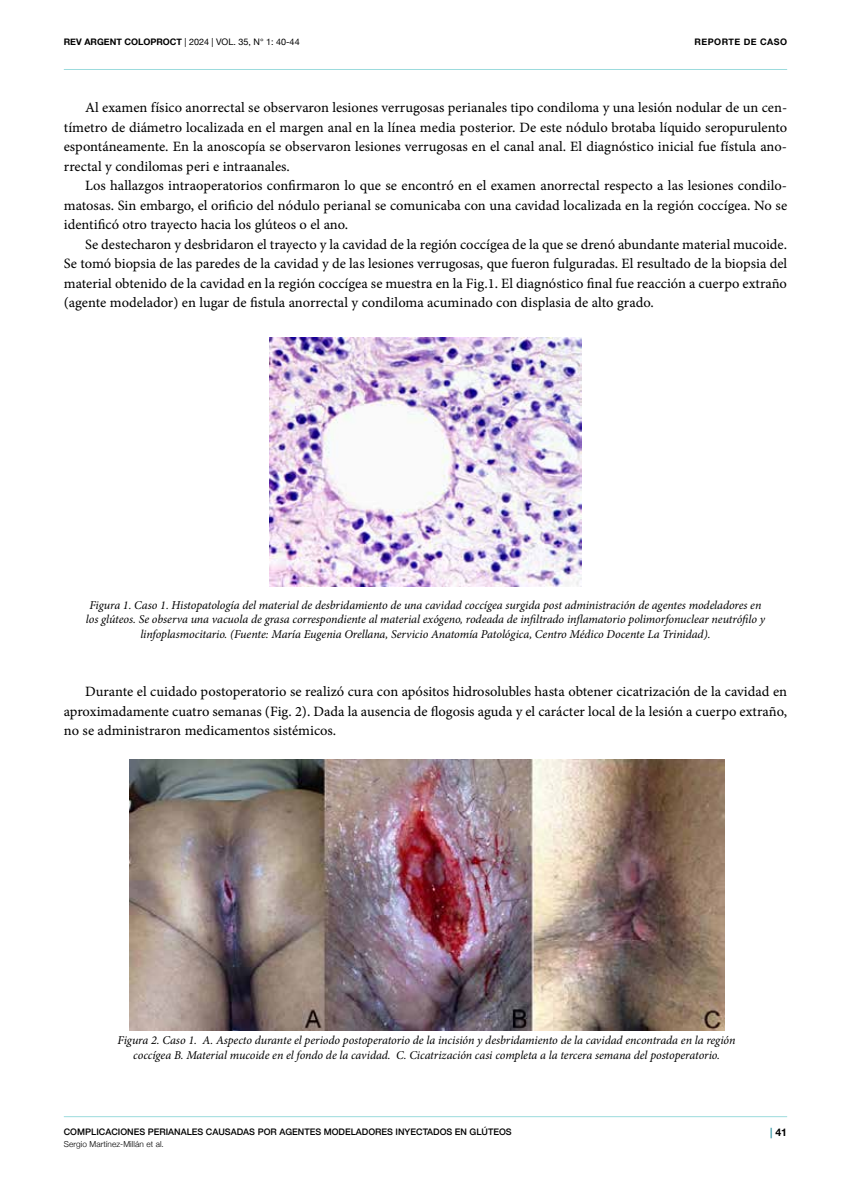
<style>
.page{position:relative;width:851px;height:1191px;background:#fff}
.page>*{position:absolute;margin:0;border:0;box-sizing:border-box;transform-origin:0 0}
.t1{font:14.25px/19.5px "Minion Pro Capt";color:#000;text-align:justify}
.t2{font:italic 12px/14.2px "Minion Pro";letter-spacing:-.005em;color:#000;text-align:center}
.t3{font:700 10.5px "Helvetica Neue";color:#000}
.t4{font:500 9px "Helvetica Neue";color:#000}
.t5{font:9px "Helvetica Neue";color:#000}
.t6{font:700 9px "Helvetica Neue";letter-spacing:.05em;color:#000}
.t7{font:300 8.25px "Helvetica Neue";letter-spacing:.01em;color:#000}
.s1{font-weight:700}
.s2{font-family:"Minion Pro"}
.s3{color:#3697a4}
</style>
<div class="page">
<hr style="left:64px;top:69px;width:723px;height:1px;background:#9cdbdd">
<hr style="left:64px;top:1116px;width:723px;height:1px;background:#9cdbdd">
<img style="left:269px;top:337px;width:312px;height:250px">
<img style="left:129px;top:759px;width:595px;height:271px">
<p class="t5" style="left:64px;top:35px;width:237px"><span class="s1">REV ARGENT COLOPROCT</span> | 2024 | VOL. 35, N° 1: 40-44</p>
<p class="t6" style="left:694px;top:34px;width:94px">REPORTE DE CASO</p>
<p class="t1" style="left:64px;top:98px;width:724px;text-indent:21px">Al examen físico anorrectal se observaron lesiones verrugosas perianales tipo condiloma y una lesión nodular de un cen&shy;tímetro de diámetro localizada en el margen anal en la línea media posterior. De este nódulo brotaba l<span class="s2">í</span>quido seropurulento espontáneamente. En la anoscop<span class="s2">í</span>a se observaron lesiones verrugosas en el canal anal. El diagnóstico inicial fue fístula ano&shy;rrectal y condilomas peri e intraanales.</p>
<p class="t1" style="left:64px;top:176px;width:724px;text-indent:21px">Los hallazgos intraoperatorios confirmaron lo que se encontró en el examen anorrectal respecto a las lesiones condilo&shy;matosas. Sin embargo, el orificio del nódulo perianal se comunicaba con una cavidad localizada en la región coccígea. No se identificó otro trayecto hacia los glúteos o el ano.</p>
<p class="t1" style="left:64px;top:235px;width:724px;text-indent:21px">Se destecharon y desbridaron el trayecto y la cavidad de la región coccígea de la que se drenó abundante material mucoide.<br>Se tomó biopsia de las paredes de la cavidad y de las lesiones verrugosas, que fueron fulguradas. El resultado de la biopsia del material obtenido de la cavidad en la región coccígea se muestra en la Fig.1. El diagnóstico final fue reacción a cuerpo extraño (agente modelador) en lugar de fistula anorrectal y condiloma acuminado con displasia de alto grado.</p>
<p class="t2" style="left:86px;top:598px;width:680px">Figura 1. Caso 1. Histopatología del material de desbridamiento de una cavidad coccígea surgida post administración de agentes modeladores en los glúteos. Se observa una vacuola de grasa correspondiente al material exógeno, rodeada de infiltrado inflamatorio polimorfonuclear neutrófilo y linfoplasmocitario. (Fuente: María Eugenia Orellana, Servicio Anatomía Patológica, Centro Médico Docente La Trinidad).</p>
<p class="t1" style="left:64px;top:682px;width:724px;text-indent:21px">Durante el cuidado postoperatorio se realizó cura con apósitos hidrosolubles hasta obtener cicatrización de la cavidad en aproximadamente cuatro semanas (Fig. 2). Dada la ausencia de flogosis aguda y el carácter local de la lesión a cuerpo extraño, no se administraron medicamentos sistémicos.</p>
<p class="t2" style="left:118px;top:1033px;width:619px">Figura 2. Caso 1. A. Aspecto durante el periodo postoperatorio de la incisión y desbridamiento de la cavidad encontrada en la región coccígea B. Material mucoide en el fondo de la cavidad. C. Cicatrización casi completa a la tercera semana del postoperatorio.</p>
<p class="t4" style="left:64px;top:1124px;width:449px">COMPLICACIONES PERIANALES CAUSADAS POR AGENTES MODELADORES INYECTADOS EN GLÚTEOS</p>
<p class="t7" style="left:64px;top:1137px;width:102px">Sergio Martínez-Millán et al.</p>
<p class="t3" style="left:770px;top:1124px;width:18px"><span class="s3">|</span> 41</p>
</div>
